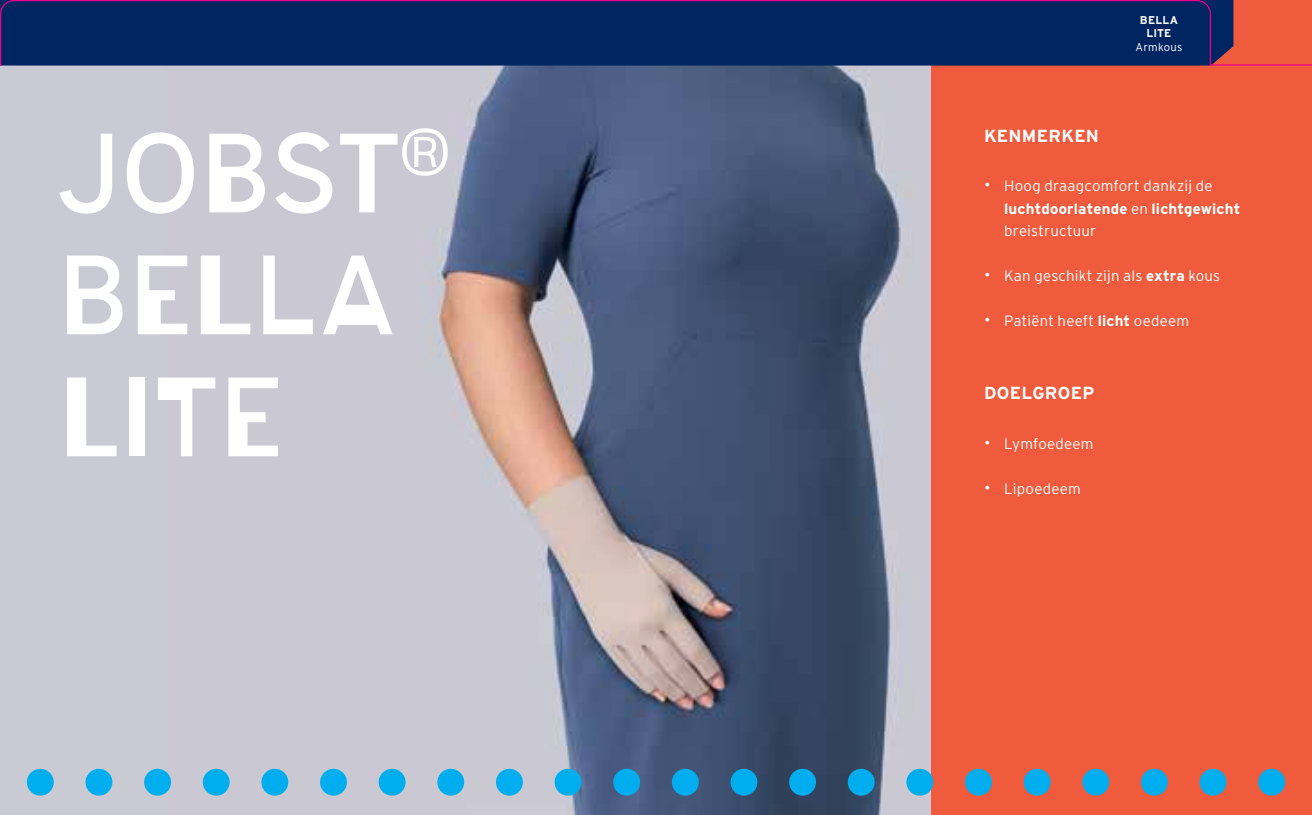
<style>
.page{position:relative;width:1312px;height:815px;background:#fff}
.page>*{position:absolute;margin:0;border:0;box-sizing:border-box;transform-origin:0 0}
.t1{font:700 112.5px/122px "Irregular";letter-spacing:-.01em;color:#fff}
.t2{font:700 17.5px "Interstate";letter-spacing:.02em;color:#fff}
.t3{font:300 15px/22.5px "Interstate";letter-spacing:.015em;color:#fff}
.t4{font:700 11.25px/13.5px "Interstate";letter-spacing:.015em;color:#fff;text-align:center}
.t5{font:300 11.25px "Interstate";letter-spacing:.025em;color:#fff}
.s1{font-size:17.5px}
.s2{font-weight:700}
</style>
<div class="page">
<div style="left:0;top:0;width:1311px;height:815px;background:#cacad4"></div>
<img style="left:164px;top:66px;width:767px;height:749px">
<div style="left:931px;top:0;width:380px;height:815px;background:#f15b3d"></div>
<hr style="left:1210px;top:64px;width:101px;height:2px;background:#ec008c">
<div style="left:0;top:0;width:1211px;height:66px;background:#002561"></div>
<div style="left:1023px;top:769px;width:27px;height:27px;background:#00aeef;border-radius:50%"></div>
<div style="left:964px;top:769px;width:27px;height:27px;background:#00aeef;border-radius:50%"></div>
<div style="left:906px;top:769px;width:27px;height:27px;background:#00aeef;border-radius:50%"></div>
<div style="left:847px;top:769px;width:27px;height:27px;background:#00aeef;border-radius:50%"></div>
<div style="left:789px;top:769px;width:26px;height:27px;background:#00aeef;border-radius:50%"></div>
<div style="left:730px;top:769px;width:27px;height:27px;background:#00aeef;border-radius:50%"></div>
<div style="left:671px;top:769px;width:27px;height:27px;background:#00aeef;border-radius:50%"></div>
<div style="left:613px;top:769px;width:27px;height:27px;background:#00aeef;border-radius:50%"></div>
<div style="left:554px;top:769px;width:27px;height:27px;background:#00aeef;border-radius:50%"></div>
<div style="left:496px;top:769px;width:26px;height:27px;background:#00aeef;border-radius:50%"></div>
<div style="left:437px;top:769px;width:27px;height:27px;background:#00aeef;border-radius:50%"></div>
<div style="left:378px;top:769px;width:27px;height:27px;background:#00aeef;border-radius:50%"></div>
<div style="left:320px;top:769px;width:27px;height:27px;background:#00aeef;border-radius:50%"></div>
<div style="left:261px;top:769px;width:27px;height:27px;background:#00aeef;border-radius:50%"></div>
<div style="left:203px;top:769px;width:26px;height:27px;background:#00aeef;border-radius:50%"></div>
<div style="left:144px;top:769px;width:27px;height:27px;background:#00aeef;border-radius:50%"></div>
<div style="left:85px;top:769px;width:27px;height:27px;background:#00aeef;border-radius:50%"></div>
<div style="left:1257px;top:769px;width:27px;height:27px;background:#00aeef;border-radius:50%"></div>
<div style="left:1199px;top:769px;width:27px;height:27px;background:#00aeef;border-radius:50%"></div>
<div style="left:1140px;top:769px;width:27px;height:27px;background:#00aeef;border-radius:50%"></div>
<div style="left:1082px;top:769px;width:26px;height:27px;background:#00aeef;border-radius:50%"></div>
<div style="left:27px;top:769px;width:27px;height:27px;background:#00aeef;border-radius:50%"></div>
<h1 class="t1" style="left:57px;top:106px;width:394px">JOBST<sup>®<br></sup>BELLA<br>LITE</h1>
<p class="t4" style="left:1139px;top:13px;width:40px">BELLA<br>LITE</p>
<p class="t5" style="left:1135px;top:40px;width:48px">Armkous</p>
<p class="t2" style="left:983px;top:126px;width:116px">KENMERKEN</p>
<p class="t3" style="left:1003px;top:175px;width:237px;text-indent:-20px"><span class="s1">•</span> Hoog draagcomfort dankzij de <span class="s2">luchtdoorlatende</span> en <span class="s2">lichtgewicht </span>breistructuur</p>
<p class="t3" style="left:983px;top:265px;width:238px"><span class="s1">•</span> Kan geschikt zijn als <span class="s2">extra</span> kous</p>
<p class="t3" style="left:983px;top:310px;width:206px"><span class="s1">•</span> Patiënt heeft <span class="s2">licht</span> oedeem</p>
<p class="t2" style="left:983px;top:383px;width:112px">DOELGROEP</p>
<p class="t3" style="left:983px;top:432px;width:111px"><span class="s1">•</span> Lymfoedeem</p>
<p class="t3" style="left:983px;top:477px;width:98px"><span class="s1">•</span> Lipoedeem</p>
</div>
